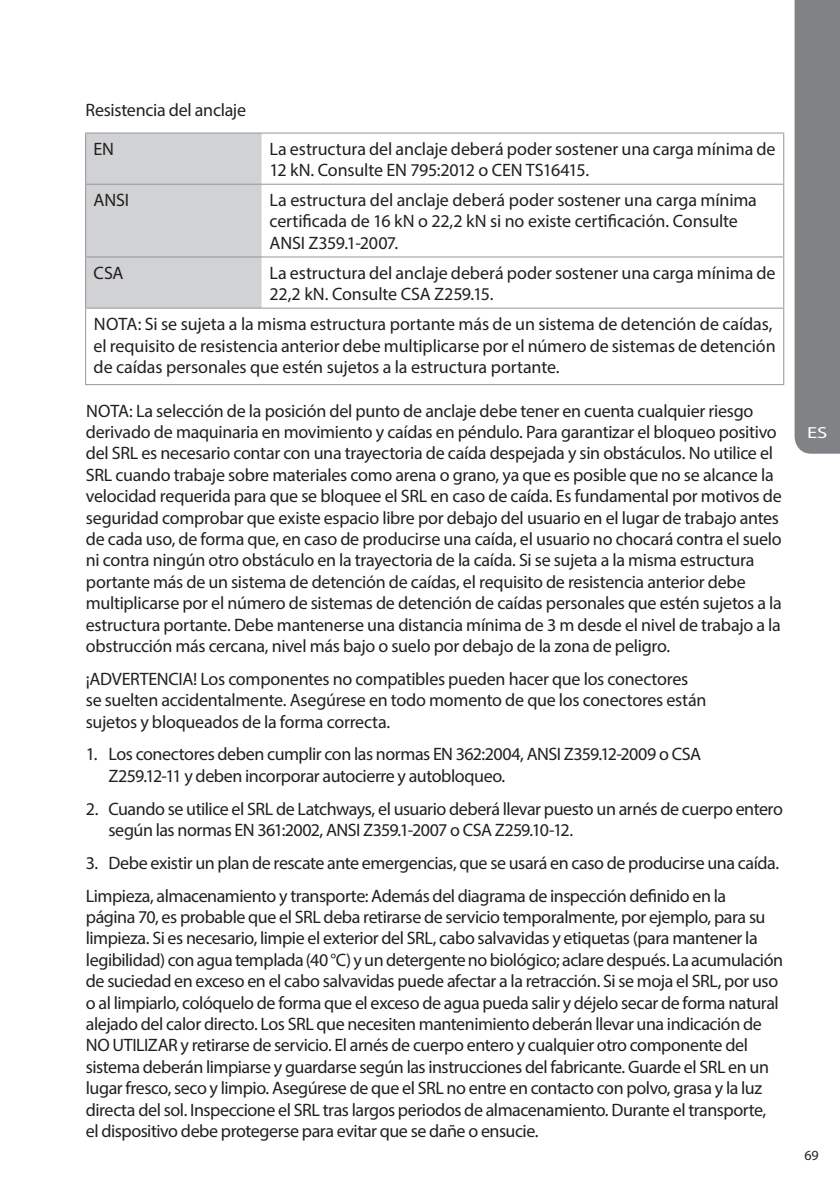
<style>
.page{position:relative;width:840px;height:1191px;background:#fff}
.page>*{position:absolute;margin:0;border:0;box-sizing:border-box;transform-origin:0 0}
.t1{font:18px/21.4px "Myriad Pro";letter-spacing:-.02em;color:#231f20}
.t2{font:16px "Myriad Pro";color:#fff;scale:1.3 1}
.t3{font:14px "Myriad Pro";color:#231f20}
</style>
<div class="page">
<svg style="left:794px;top:0;width:45px;height:454px"></svg>
<div style="left:86px;top:134px;width:175px;height:174px;background:#d1d2d4"></div>
<hr style="left:85px;top:133px;width:176px;height:1px;background:#939598">
<hr style="left:261px;top:133px;width:522px;height:1px;background:#939598">
<hr style="left:85px;top:184px;width:176px;height:1px;background:#939598">
<hr style="left:261px;top:184px;width:522px;height:1px;background:#939598">
<hr style="left:85px;top:256px;width:176px;height:1px;background:#939598">
<hr style="left:261px;top:256px;width:522px;height:1px;background:#939598">
<hr style="left:85px;top:308px;width:176px;height:1px;background:#939598">
<hr style="left:261px;top:308px;width:522px;height:1px;background:#939598">
<hr style="left:782px;top:309px;width:1px;height:75px;background:#939598">
<hr style="left:85px;top:134px;width:1px;height:50px;background:#939598">
<hr style="left:85px;top:185px;width:1px;height:71px;background:#939598">
<hr style="left:85px;top:257px;width:1px;height:51px;background:#939598">
<hr style="left:85px;top:309px;width:1px;height:75px;background:#939598">
<hr style="left:782px;top:134px;width:1px;height:50px;background:#939598">
<hr style="left:782px;top:185px;width:1px;height:71px;background:#939598">
<hr style="left:782px;top:257px;width:1px;height:51px;background:#939598">
<hr style="left:85px;top:384px;width:176px;height:1px;background:#939598">
<hr style="left:261px;top:384px;width:522px;height:1px;background:#939598">
<p class="t1" style="left:86px;top:99px;width:162px">Resistencia del anclaje</p>
<p class="t1" style="left:94px;top:138px;width:22px">EN</p>
<p class="t1" style="left:269px;top:137px;width:507px">La estructura del anclaje deberá poder sostener una carga mínima de<br>12 kN. Consulte EN 795:2012 o CEN TS16415.</p>
<p class="t1" style="left:94px;top:189px;width:37px">ANSI</p>
<p class="t1" style="left:269px;top:189px;width:488px">La estructura del anclaje deberá poder sostener una carga mínima certificada de 16 kN o 22,2 kN si no existe certificación. Consulte<br>ANSI Z359.1-2007.</p>
<p class="t1" style="left:94px;top:262px;width:32px">CSA</p>
<p class="t1" style="left:269px;top:261px;width:507px">La estructura del anclaje deberá poder sostener una carga mínima de<br>22,2 kN. Consulte CSA Z259.15.</p>
<p class="t1" style="left:94px;top:313px;width:683px">NOTA: Si se sujeta a la misma estructura portante más de un sistema de detención de caídas, el requisito de resistencia anterior debe multiplicarse por el número de sistemas de detención de caídas personales que estén sujetos a la estructura portante.</p>
<p class="t1" style="left:86px;top:399px;width:697px">NOTA: La selección de la posición del punto de anclaje debe tener en cuenta cualquier riesgo derivado de maquinaria en movimiento y caídas en péndulo. Para garantizar el bloqueo positivo del SRL es necesario contar con una trayectoria de caída despejada y sin obstáculos. No utilice el SRL cuando trabaje sobre materiales como arena o grano, ya que es posible que no se alcance la velocidad requerida para que se bloquee el SRL en caso de caída. Es fundamental por motivos de seguridad comprobar que existe espacio libre por debajo del usuario en el lugar de trabajo antes de cada uso, de forma que, en caso de producirse una caída, el usuario no chocará contra el suelo ni contra ningún otro obstáculo en la trayectoria de la caída. Si se sujeta a la misma estructura portante más de un sistema de detención de caídas, el requisito de resistencia anterior debe multiplicarse por el número de sistemas de detención de caídas personales que estén sujetos a la estructura portante. Debe mantenerse una distancia mínima de 3 m desde el nivel de trabajo a la obstrucción más cercana, nivel más bajo o suelo por debajo de la zona de peligro.</p>
<p class="t1" style="left:86px;top:668px;width:621px">¡ADVERTENCIA! Los componentes no compatibles pueden hacer que los conectores se suelten accidentalmente. Asegúrese en todo momento de que los conectores están sujetos y bloqueados de la forma correcta.</p>
<p class="t1" style="left:108px;top:743px;width:593px;text-indent:-23px">1. Los conectores deben cumplir con las normas EN 362:2004, ANSI Z359.12-2009 o CSA<br>Z259.12-11 y deben incorporar autocierre y autobloqueo.</p>
<p class="t1" style="left:108px;top:797px;width:675px;text-indent:-23px">2. Cuando se utilice el SRL de Latchways, el usuario deberá llevar puesto un arnés de cuerpo entero según las normas EN 361:2002, ANSI Z359.1-2007 o CSA Z259.10-12.</p>
<p class="t1" style="left:86px;top:851px;width:694px">3. Debe existir un plan de rescate ante emergencias, que se usará en caso de producirse una caída.</p>
<p class="t1" style="left:86px;top:884px;width:698px">Limpieza, almacenamiento y transporte: Además del diagrama de inspección definido en la<br>página 70, es probable que el SRL deba retirarse de servicio temporalmente, por ejemplo, para su limpieza. Si es necesario, limpie el exterior del SRL, cabo salvavidas y etiquetas (para mantener la legibilidad) con agua templada (40 °C) y un detergente no biológico; aclare después. La acumulación de suciedad en exceso en el cabo salvavidas puede afectar a la retracción. Si se moja el SRL, por uso o al limpiarlo, colóquelo de forma que el exceso de agua pueda salir y déjelo secar de forma natural alejado del calor directo. Los SRL que necesiten mantenimiento deberán llevar una indicación de NO UTILIZAR y retirarse de servicio. El arnés de cuerpo entero y cualquier otro componente del sistema deberán limpiarse y guardarse según las instrucciones del fabricante. Guarde el SRL en un lugar fresco, seco y limpio. Asegúrese de que el SRL no entre en contacto con polvo, grasa y la luz directa del sol. Inspeccione el SRL tras largos periodos de almacenamiento. Durante el transporte, el dispositivo debe protegerse para evitar que se dañe o ensucie.</p>
<p class="t2" style="left:806px;top:422px;width:17px">ES</p>
<p class="t3" style="left:804px;top:1146px;width:16px">69</p>
</div>
